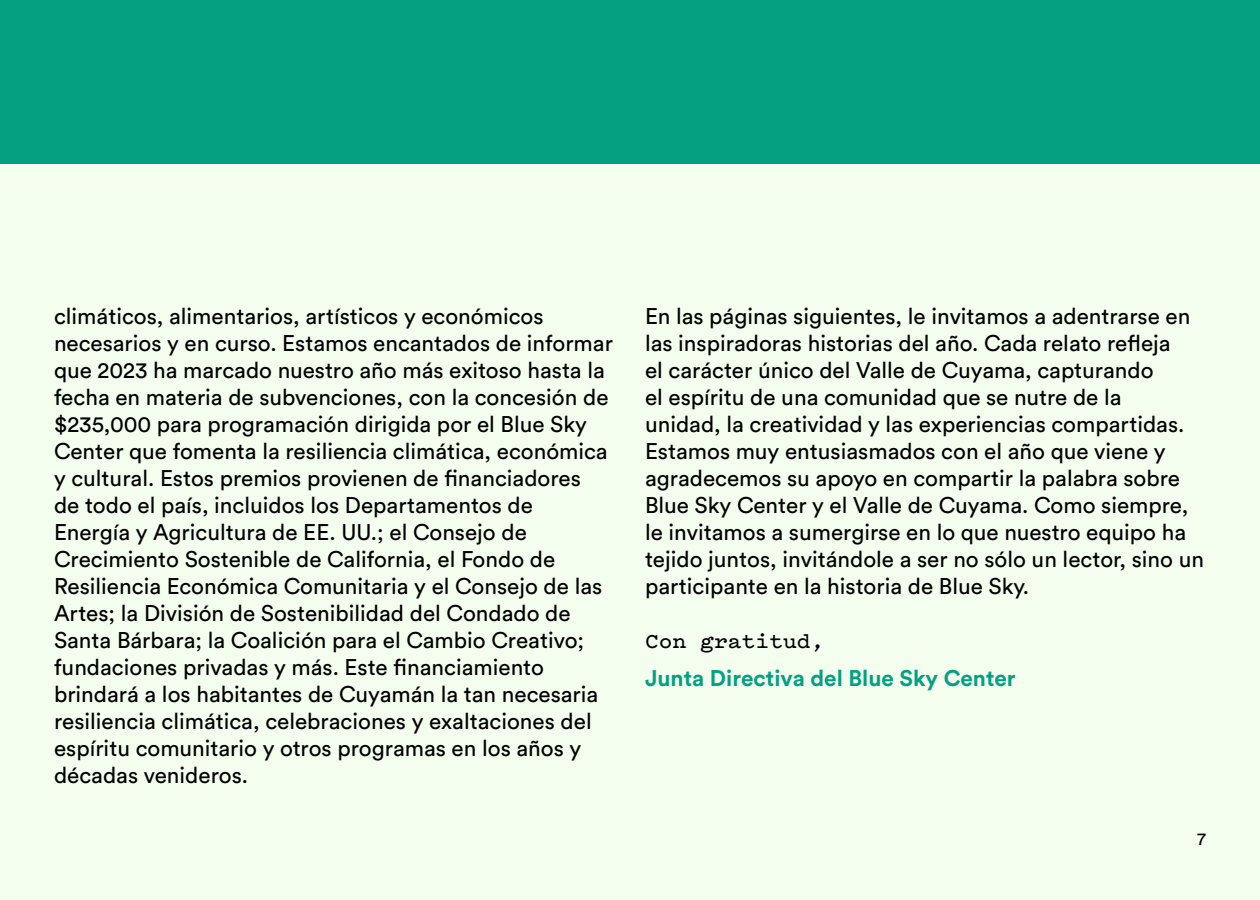
<style>
.page{position:relative;width:1260px;height:900px;background:#f4feee}
.page>*{position:absolute;margin:0;border:0;box-sizing:border-box;transform-origin:0 0}
.t1{font:22.5px/27px "Circular Std";color:#000}
.t2{font:700 22.5px "Circular Std";color:#05a082}
.t3{font:600 22.5px "Pitch";color:#000}
.t4{font:17.5px "Circular Std";color:#000}
</style>
<div class="page">
<div style="left:0;top:0;width:1260px;height:164px;background:#05a082"></div>
<p class="t1" style="left:54px;top:303px;width:560px">climáticos, alimentarios, artísticos y económicos necesarios y en curso. Estamos encantados de informar que 2023 ha marcado nuestro año más exitoso hasta la fecha en materia de subvenciones, con la concesión de $235,000 para programación dirigida por el Blue Sky Center que fomenta la resiliencia climática, económica y cultural. Estos premios provienen de financiadores<br>de todo el país, incluidos los Departamentos de Energía y Agricultura de EE. UU.; el Consejo de Crecimiento Sostenible de California, el Fondo de Resiliencia Económica Comunitaria y el Consejo de las Artes; la División de Sostenibilidad del Condado de Santa Bárbara; la Coalición para el Cambio Creativo; fundaciones privadas y más. Este financiamiento brindará a los habitantes de Cuyamán la tan necesaria resiliencia climática, celebraciones y exaltaciones del espíritu comunitario y otros programas en los años y décadas venideros.</p>
<p class="t1" style="left:645px;top:303px;width:561px">En las páginas siguientes, le invitamos a adentrarse en las inspiradoras historias del año. Cada relato refleja<br>el carácter único del Valle de Cuyama, capturando<br>el espíritu de una comunidad que se nutre de la<br>unidad, la creatividad y las experiencias compartidas.<br>Estamos muy entusiasmados con el año que viene y agradecemos su apoyo en compartir la palabra sobre Blue Sky Center y el Valle de Cuyama. Como siempre, le invitamos a sumergirse en lo que nuestro equipo ha tejido juntos, invitándole a ser no sólo un lector, sino un participante en la historia de Blue Sky.</p>
<p class="t3" style="left:645px;top:626px;width:181px">Con gratitud,</p>
<p class="t2" style="left:645px;top:664px;width:372px">Junta Directiva del Blue Sky Center</p>
<p class="t4" style="left:1198px;top:828px;width:10px">7</p>
</div>
